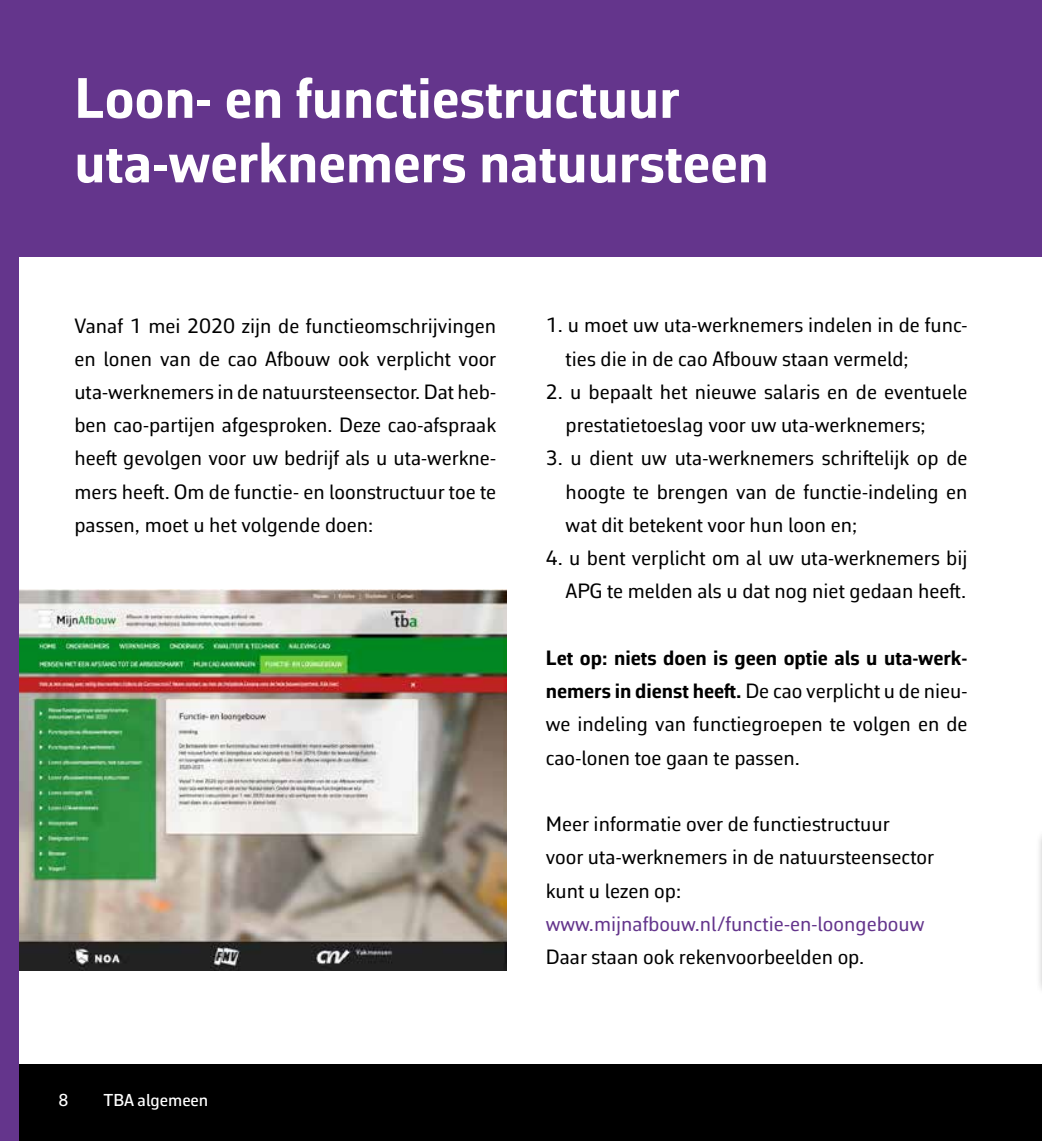
<style>
.page{position:relative;width:1042px;height:1141px;background:#fff}
.page>*{position:absolute;margin:0;border:0;box-sizing:border-box;transform-origin:0 0}
.t1{font:700 57.75px/64.6px "Corbeau Pro";color:#fff}
.t2{font:21px/33.2px "Corbeau Pro";color:#000;text-align:justify}
.t3{font:21px "Corbeau Pro";color:#64358c}
.t4{font:500 17.5px "Corbeau Pro";color:#fff}
.s1{font-weight:700}
</style>
<div class="page">
<img style="left:19px;top:590px;width:487px;height:380px">
<div style="left:0;top:1064px;width:1042px;height:77px;background:#000"></div>
<div style="left:0;top:0;width:19px;height:1141px;background:#64358c"></div>
<div style="left:0;top:0;width:1042px;height:256px;background:#64358c"></div>
<div style="left:1036px;top:827px;width:6px;height:170px;background:#f7f7f7"></div>
<hr style="left:1041px;top:833px;width:1px;height:152px;background:#fff">
<h1 class="t1" style="left:74px;top:65px;width:696px">Loon- en functiestructuur uta-werknemers natuursteen</h1>
<p class="t2" style="left:74px;top:308px;width:423px">Vanaf 1 mei 2020 zijn de functieomschrijvingen en lonen van de cao Afbouw ook verplicht voor uta-werknemers in de natuursteensector. Dat heb&shy;ben cao-partijen afgesproken. Deze cao-afspraak heeft gevolgen voor uw bedrijf als u uta-werkne&shy;mers heeft. Om de functie- en loonstructuur toe te passen, moet u het volgende doen:</p>
<p class="t2" style="left:566px;top:308px;width:403px;text-indent:-20px">1. u moet uw uta-werknemers indelen in de func&shy;ties die in de cao Afbouw staan vermeld;</p>
<p class="t2" style="left:566px;top:375px;width:403px;text-indent:-20px">2. u bepaalt het nieuwe salaris en de eventuele prestatietoeslag voor uw uta-werknemers;</p>
<p class="t2" style="left:566px;top:441px;width:403px;text-indent:-20px">3. u dient uw uta-werknemers schriftelijk op de hoogte te brengen van de functie-indeling en wat dit betekent voor hun loon en;</p>
<p class="t2" style="left:546px;top:541px;width:423px;text-align:right">4. u bent verplicht om al uw uta-werknemers bij<br>APG te melden als u dat nog niet gedaan heeft.</p>
<p class="t2" style="left:546px;top:641px;width:423px"><span class="s1">Let op: niets doen is geen optie als u uta-werk&shy;nemers in dienst heeft.</span> De cao verplicht u de nieu&shy;we indeling van functiegroepen te volgen en de cao-lonen toe gaan te passen.</p>
<p class="t4" style="left:58px;top:1088px;width:12px">8</p>
<p class="t4" style="left:104px;top:1088px;width:106px">TBA algemeen</p>
<p class="t2" style="left:546px;top:807px;width:390px;text-align:left">Meer informatie over de functiestructuur<br>voor uta-werknemers in de natuursteensector kunt u lezen op:</p>
<p class="t3" style="left:546px;top:910px;width:380px">www.mijnafbouw.nl/functie-en-loongebouw</p>
<p class="t2" style="left:546px;top:940px;width:320px">Daar staan ook rekenvoorbeelden op.</p>
</div>
